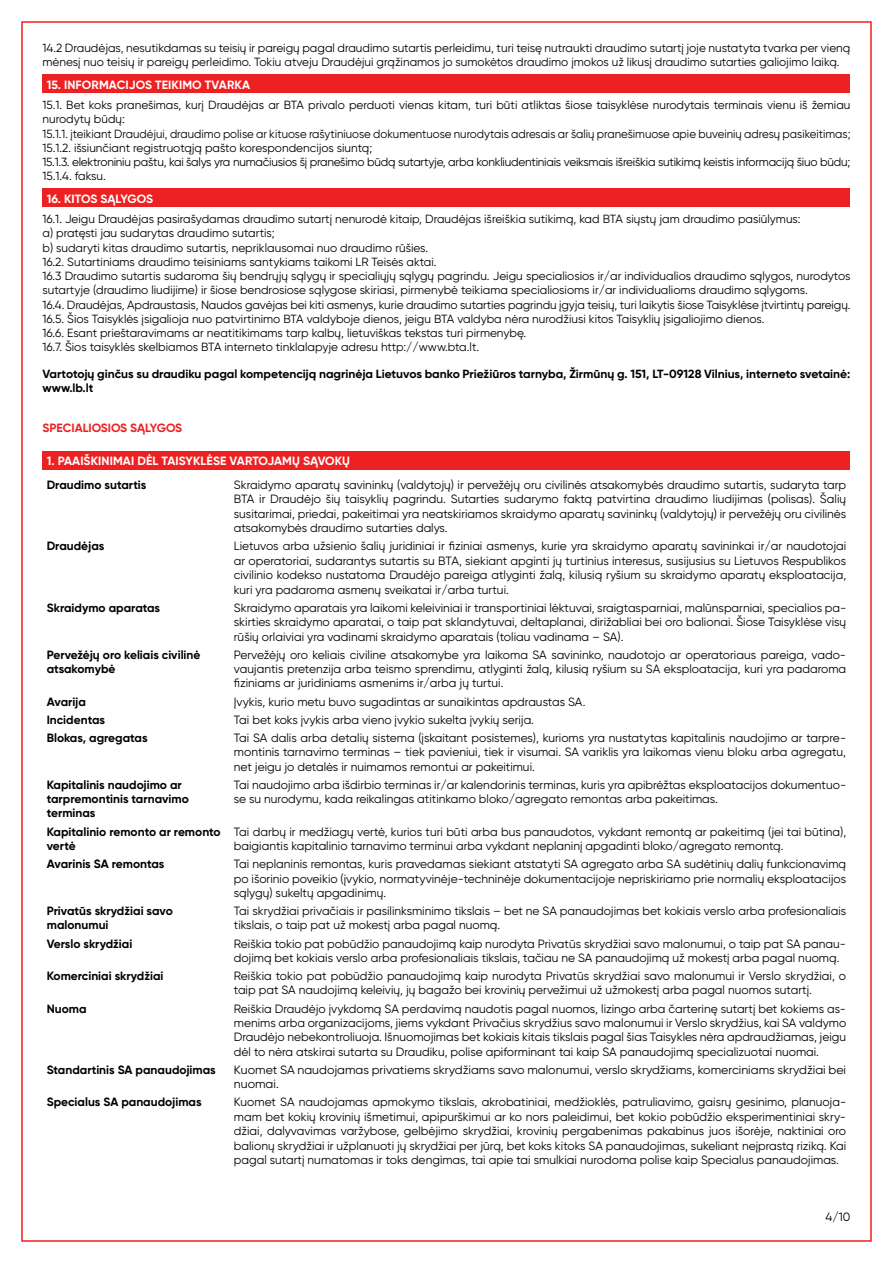
<style>
.page{position:relative;width:893px;height:1263px;background:#fff}
.page>*{position:absolute;margin:0;border:0;box-sizing:border-box;transform-origin:0 0}
.t1{font:12px/14.4px "Gilroy";color:#000;text-align:justify}
.t2{font:700 12px/14.4px "Gilroy";color:#000}
.t3{font:700 12px "Gilroy";letter-spacing:.01em;color:#fff}
.t4{font:700 12px "Gilroy";letter-spacing:-.005em;color:#ed2121}
.t5{font:11.85px/14.2px "Gilroy";color:#000}
.t6{font:700 11.85px/14.2px "Gilroy";color:#000}
</style>
<div class="page">
<div style="left:43px;top:75px;width:807px;height:18px;background:#ed2121"></div>
<div style="left:43px;top:189px;width:807px;height:18px;background:#ed2121"></div>
<div style="left:43px;top:451px;width:807px;height:18px;background:#ed2121"></div>
<p class="t5" style="left:43px;top:41px;width:809px">14.2 Draudėjas, nesutikdamas su teisių ir pareigų pagal draudimo sutartis perleidimu, turi teisę nutraukti draudimo sutartį joje nustatyta tvarka per vieną mėnesį nuo teisių ir pareigų perleidimo. Tokiu atveju Draudėjui grąžinamos jo sumokėtos draudimo įmokos už likusį draudimo sutarties galiojimo laiką.</p>
<p class="t3" style="left:47px;top:77px;width:205px">15. INFORMACIJOS TEIKIMO TVARKA</p>
<p class="t5" style="left:43px;top:98px;width:809px">15.1. Bet koks pranešimas, kurį Draudėjas ar BTA privalo perduoti vienas kitam, turi būti atliktas šiose taisyklėse nurodytais terminais vienu iš žemiau nurodytų būdų:<br>15.1.1. įteikiant Draudėjui, draudimo polise ar kituose rašytiniuose dokumentuose nurodytais adresais ar šalių pranešimuose apie buveinių adresų pasikeitimas; 15.1.2. išsiunčiant registruotąją pašto korespondencijos siuntą;<br>15.1.3. elektroniniu paštu, kai šalys yra numačiusios šį pranešimo būdą sutartyje, arba konkliudentiniais veiksmais išreiškia sutikimą keistis informaciją šiuo būdu; 15.1.4. faksu.</p>
<p class="t3" style="left:47px;top:191px;width:108px">16. KITOS SĄLYGOS</p>
<p class="t5" style="left:43px;top:212px;width:809px">16.1. Jeigu Draudėjas pasirašydamas draudimo sutartį nenurodė kitaip, Draudėjas išreiškia sutikimą, kad BTA siųstų jam draudimo pasiūlymus:<br>a) pratęsti jau sudarytas draudimo sutartis;<br>b) sudaryti kitas draudimo sutartis, nepriklausomai nuo draudimo rūšies.<br>16.2. Sutartiniams draudimo teisiniams santykiams taikomi LR Teisės aktai.<br>16.3 Draudimo sutartis sudaroma šių bendrųjų sąlygų ir specialiųjų sąlygų pagrindu. Jeigu specialiosios ir/ar individualios draudimo sąlygos, nurodytos sutartyje (draudimo liudijime) ir šiose bendrosiose sąlygose skiriasi, pirmenybė teikiama specialiosioms ir/ar individualioms draudimo sąlygoms.<br>16.4. Draudėjas, Apdraustasis, Naudos gavėjas bei kiti asmenys, kurie draudimo sutarties pagrindu įgyja teisių, turi laikytis šiose Taisyklėse įtvirtintų pareigų.<br>16.5. Šios Taisyklės įsigalioja nuo patvirtinimo BTA valdyboje dienos, jeigu BTA valdyba nėra nurodžiusi kitos Taisyklių įsigaliojimo dienos.<br>16.6. Esant prieštaravimams ar neatitikimams tarp kalbų, lietuviškas tekstas turi pirmenybę.<br>16.7. Šios taisyklės skelbiamos BTA interneto tinklalapyje adresu http://www.bta.lt.</p>
<p class="t6" style="left:43px;top:367px;width:809px">Vartotojų ginčus su draudiku pagal kompetenciją nagrinėja Lietuvos banko Priežiūros tarnyba, Žirmūnų g. 151, LT-09128 Vilnius, interneto svetainė: www.lb.lt</p>
<p class="t4" style="left:43px;top:421px;width:141px">SPECIALIOSIOS SĄLYGOS</p>
<p class="t3" style="left:47px;top:453px;width:305px">1. PAAIŠKINIMAI DĖL TAISYKLĖSE VARTOJAMŲ SĄVOKŲ</p>
<p class="t2" style="left:47px;top:478px;width:101px">Draudimo sutartis</p>
<p class="t1" style="left:234px;top:478px;width:614px">Skraidymo aparatų savininkų (valdytojų) ir pervežėjų oru civilinės atsakomybės draudimo sutartis, sudaryta tarp BTA ir Draudėjo šių taisyklių pagrindu. Sutarties sudarymo faktą patvirtina draudimo liudijimas (polisas). Šalių susitarimai, priedai, pakeitimai yra neatskiriamos skraidymo aparatų savininkų (valdytojų) ir pervežėjų oru civilinės atsakomybės draudimo sutarties dalys.</p>
<p class="t2" style="left:47px;top:539px;width:59px">Draudėjas</p>
<p class="t1" style="left:234px;top:539px;width:614px">Lietuvos arba užsienio šalių juridiniai ir fiziniai asmenys, kurie yra skraidymo aparatų savininkai ir/ar naudotojai ar operatoriai, sudarantys sutartis su BTA, siekiant apginti jų turtinius interesus, susijusius su Lietuvos Respublikos civilinio kodekso nustatoma Draudėjo pareiga atlyginti žalą, kilusią ryšium su skraidymo aparatų eksploatacija, kuri yra padaroma asmenų sveikatai ir/arba turtui.</p>
<p class="t2" style="left:47px;top:600px;width:115px">Skraidymo aparatas</p>
<p class="t1" style="left:234px;top:600px;width:614px">Skraidymo aparatais yra laikomi keleiviniai ir transportiniai lėktuvai, sraigtasparniai, malūnsparniai, specialios pa&shy;skirties skraidymo aparatai, o taip pat sklandytuvai, deltaplanai, dirižabliai bei oro balionai. Šiose Taisyklėse visų rūšių orlaiviai yra vadinami skraidymo aparatais (toliau vadinama – SA).</p>
<p class="t2" style="left:47px;top:647px;width:155px">Pervežėjų oro keliais civilinė atsakomybė</p>
<p class="t1" style="left:234px;top:647px;width:614px">Pervežėjų oro keliais civiline atsakomybe yra laikoma SA savininko, naudotojo ar operatoriaus pareiga, vado&shy;vaujantis pretenzija arba teismo sprendimu, atlyginti žalą, kilusią ryšium su SA eksploatacija, kuri yra padaroma fiziniams ar juridiniams asmenims ir/arba jų turtui.</p>
<p class="t2" style="left:47px;top:694px;width:41px">Avarija</p>
<p class="t1" style="left:234px;top:694px;width:353px">Įvykis, kurio metu buvo sugadintas ar sunaikintas apdraustas SA.</p>
<p class="t2" style="left:47px;top:712px;width:60px">Incidentas</p>
<p class="t1" style="left:234px;top:712px;width:302px">Tai bet koks įvykis arba vieno įvykio sukelta įvykių serija.</p>
<p class="t2" style="left:47px;top:730px;width:102px">Blokas, agregatas</p>
<p class="t1" style="left:234px;top:730px;width:614px">Tai SA dalis arba detalių sistema (įskaitant posistemes), kurioms yra nustatytas kapitalinis naudojimo ar tarpre&shy;montinis tarnavimo terminas – tiek pavieniui, tiek ir visumai. SA variklis yra laikomas vienu bloku arba agregatu, net jeigu jo detalės ir nuimamos remontui ar pakeitimui.</p>
<p class="t2" style="left:47px;top:777px;width:144px">Kapitalinis naudojimo ar tarpremontinis tarnavimo terminas</p>
<p class="t1" style="left:234px;top:777px;width:614px">Tai naudojimo arba išdirbio terminas ir/ar kalendorinis terminas, kuris yra apibrėžtas eksploatacijos dokumentuo&shy;se su nurodymu, kada reikalingas atitinkamo bloko/agregato remontas arba pakeitimas.</p>
<p class="t2" style="left:47px;top:824px;width:175px">Kapitalinio remonto ar remonto vertė</p>
<p class="t1" style="left:234px;top:824px;width:614px">Tai darbų ir medžiagų vertė, kurios turi būti arba bus panaudotos, vykdant remontą ar pakeitimą (jei tai būtina), baigiantis kapitalinio tarnavimo terminui arba vykdant neplaninį apgadinti bloko/agregato remontą.</p>
<p class="t2" style="left:47px;top:857px;width:119px">Avarinis SA remontas</p>
<p class="t1" style="left:234px;top:856px;width:614px">Tai neplaninis remontas, kuris pravedamas siekiant atstatyti SA agregato arba SA sudėtinių dalių funkcionavimą po išorinio poveikio (įvykio, normatyvinėje-techninėje dokumentacijoje nepriskiriamo prie normalių eksploatacijos sąlygų) sukeltų apgadinimų.</p>
<p class="t2" style="left:47px;top:903px;width:128px">Privatūs skrydžiai savo malonumui</p>
<p class="t1" style="left:234px;top:903px;width:614px">Tai skrydžiai privačiais ir pasilinksminimo tikslais – bet ne SA panaudojimas bet kokiais verslo arba profesionaliais tikslais, o taip pat už mokestį arba pagal nuomą.</p>
<p class="t2" style="left:47px;top:936px;width:87px">Verslo skrydžiai</p>
<p class="t1" style="left:234px;top:936px;width:614px">Reiškia tokio pat pobūdžio panaudojimą kaip nurodyta Privatūs skrydžiai savo malonumui, o taip pat SA panau&shy;dojimą bet kokiais verslo arba profesionaliais tikslais, tačiau ne SA panaudojimą už mokestį arba pagal nuomą.</p>
<p class="t2" style="left:47px;top:968px;width:118px">Komerciniai skrydžiai</p>
<p class="t1" style="left:234px;top:968px;width:614px">Reiškia tokio pat pobūdžio panaudojimą kaip nurodyta Privatūs skrydžiai savo malonumui ir Verslo skrydžiai, o taip pat SA naudojimą keleivių, jų bagažo bei krovinių pervežimui už užmokestį arba pagal nuomos sutartį.</p>
<p class="t2" style="left:47px;top:1001px;width:41px">Nuoma</p>
<p class="t1" style="left:234px;top:1001px;width:614px">Reiškia Draudėjo įvykdomą SA perdavimą naudotis pagal nuomos, lizingo arba čarterinę sutartį bet kokiems as&shy;menims arba organizacijoms, jiems vykdant Privačius skrydžius savo malonumui ir Verslo skrydžius, kai SA valdymo Draudėjo nebekontroliuoja. Išnuomojimas bet kokiais kitais tikslais pagal šias Taisykles nėra apdraudžiamas, jeigu dėl to nėra atskirai sutarta su Draudiku, polise apiforminant tai kaip SA panaudojimą specializuotai nuomai.</p>
<p class="t2" style="left:47px;top:1062px;width:171px">Standartinis SA panaudojimas</p>
<p class="t1" style="left:234px;top:1062px;width:614px">Kuomet SA naudojamas privatiems skrydžiams savo malonumui, verslo skrydžiams, komerciniams skrydžiai bei nuomai.</p>
<p class="t2" style="left:47px;top:1095px;width:156px">Specialus SA panaudojimas</p>
<p class="t1" style="left:234px;top:1095px;width:614px">Kuomet SA naudojamas apmokymo tikslais, akrobatiniai, medžioklės, patruliavimo, gaisrų gesinimo, planuoja&shy;mam bet kokių krovinių išmetimui, apipurškimui ar ko nors paleidimui, bet kokio pobūdžio eksperimentiniai skry&shy;džiai, dalyvavimas varžybose, gelbėjimo skrydžiai, krovinių pergabenimas pakabinus juos išorėje, naktiniai oro balionų skrydžiai ir užplanuoti jų skrydžiai per jūrą, bet koks kitoks SA panaudojimas, sukeliant neįprastą riziką. Kai pagal sutartį numatomas ir toks dengimas, tai apie tai smulkiai nurodoma polise kaip Specialus panaudojimas.</p>
<p class="t1" style="left:825px;top:1209px;width:26px">4/10</p>
</div>
